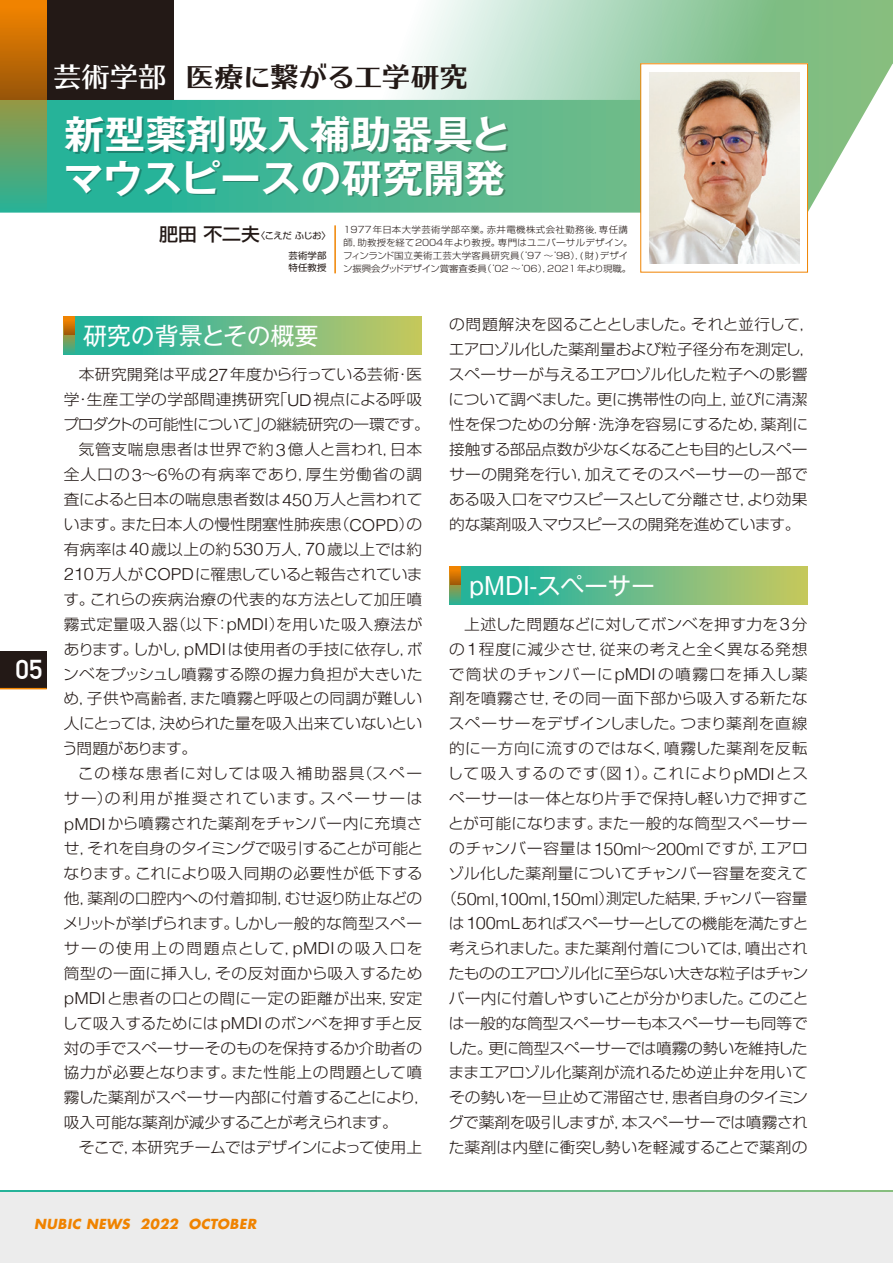
<style>
.page{position:relative;width:893px;height:1263px;background:#fff}
.page>*{position:absolute;margin:0;border:0;box-sizing:border-box;transform-origin:0 0}
.t1{font:700 39px/43.5px "Gothic MB101 Pro De";color:#fff;scale:1.05 1}
.t2{font:27px "UD Typos 515 Std";letter-spacing:-.005em;color:#231916;scale:1.05 1}
.t3{font:27px "UD Typos 512 Std";color:#fff;scale:1.05 1}
.t4{font:700 26.7px "DIN Alternate";color:#fff;scale:1.05 1}
.t5{font:24px "Gothic MB101 Pro";letter-spacing:-.01em;color:#fff}
.t6{font:300 15px/24.9px "Shin Go Pro";color:#231916;scale:1.05 1}
.t7{font:300 15px "Shin Go Pro";letter-spacing:-.02em;color:#231916;scale:1.05 1}
.t8{font:300 15px "Shin Go Pro";letter-spacing:-.03em;color:#231916;scale:1.05 1}
.t9{font:300 15px "Shin Go Pro";letter-spacing:.045em;color:#231916;scale:1.05 1}
.t10{font:300 15px "Shin Go Pro";letter-spacing:.025em;color:#231916;scale:1.05 1}
.t11{font:300 15px "Shin Go Pro";letter-spacing:.035em;color:#231916;scale:1.05 1}
.t12{font:300 15px "Shin Go Pro";letter-spacing:.03em;color:#231916;scale:1.05 1}
.t13{font:300 15px "Shin Go Pro";letter-spacing:.09em;color:#231916;scale:1.05 1}
.t14{font:300 15px "Shin Go Pro";letter-spacing:.02em;color:#231916;scale:1.05 1}
.t15{font:300 15px "Shin Go Pro";letter-spacing:.065em;color:#231916;scale:1.05 1}
.t16{font:300 15px "Shin Go Pro";letter-spacing:.115em;color:#231916;scale:1.05 1}
.t17{font:300 15px "Shin Go Pro";letter-spacing:-.025em;color:#231916;scale:1.05 1}
.t18{font:300 15px "Shin Go Pro";letter-spacing:-.05em;color:#231916;scale:1.05 1}
.t19{font:italic 700 13.5px "Futura";letter-spacing:.035em;color:#f08300}
.t20{font:300 9px/12.8px "Shin Go Pro";letter-spacing:.015em;color:#231916;scale:1.05 1}
.t21{font:9px/12px "Shin Go Pro";letter-spacing:.01em;color:#231916;scale:1.05 1}
.s1{font-weight:500;font-size:18px}
.s2{font-family:"Helvetica";font-size:17.25px}
.s3{font-family:"Helvetica";font-size:16.5px}
</style>
<div class="page">
<svg style="left:47px;top:0;width:846px;height:213px;background:#5ebd98"></svg>
<div style="left:0;top:1191px;width:893px;height:72px;background:#ececec"></div>
<svg style="left:0;top:1191px;width:893px;height:1px"></svg>
<div style="left:0;top:651px;width:47px;height:38px;background:#231916"></div>
<hr style="left:0;top:688px;width:47px;height:1px;background:#f08300">
<svg style="left:173px;top:0;width:634px;height:100px"></svg>
<div style="left:0;top:0;width:173px;height:100px;background:#231916"></div>
<svg style="left:0;top:0;width:47px;height:213px;background:#8f8b3c"></svg>
<svg style="left:75px;top:316px;width:346px;height:38px;background:#6bbb84"></svg>
<svg style="left:64px;top:316px;width:11px;height:38px"></svg>
<svg style="left:461px;top:566px;width:346px;height:38px;background:#6bbb84"></svg>
<svg style="left:450px;top:566px;width:11px;height:38px"></svg>
<hr style="left:334px;top:225px;width:2px;height:48px;background:#f08300">
<div style="left:641px;top:64px;width:166px;height:208px;background:#fff"></div>
<div style="left:640px;top:63px;width:168px;height:210px;border:1px solid #f08300"></div>
<img style="left:649px;top:72px;width:150px;height:192px">
<h2 class="t2" style="left:186px;top:54px;width:270px">医療に繋がる工学研究</h2>
<h1 class="t1" style="left:63px;top:108px;width:429px">新型薬剤吸入補助器具とマウスピースの研究開発</h1>
<h2 class="t3" style="left:53px;top:54px;width:110px">芸術学部</h2>
<h3 class="t4" style="left:16px;top:649px;width:27px">05</h3>
<p class="t21" style="left:159px;top:228px;width:165px"><span class="s1">肥田 不二夫</span>〈こえだ ふじお〉</p>
<p class="t21" style="left:289px;top:249px;width:38px">芸術学部特任教授</p>
<p class="t20" style="left:343px;top:222px;width:277px">1977年日本大学芸術学部卒業。赤井電機株式会社勤務後，専任講師，助教授を経て2004年より教授。専門はユニバーサルデザイン。フィンランド国立美術工芸大学客員研究員（‘97 ～‘98），(財)デザイン振興会グッドデザイン賞審査委員（‘02 ～‘06），2021年より現職。</p>
<h3 class="t5" style="left:83px;top:316px;width:237px">研究の背景とその概要</h3>
<p class="t6" style="left:79px;top:360px;width:328px">本研究開発は平成<span class="s2">27</span>年度から行っている芸術・医</p>
<p class="t10" style="left:64px;top:387px;width:343px">学・生産工学の学部間連携研究「<span class="s3">UD</span>視点による呼吸</p>
<p class="t8" style="left:63px;top:412px;width:351px">プロダクトの可能性について」の継続研究の一環です。</p>
<p class="t10" style="left:79px;top:437px;width:328px">気管支喘息患者は世界で約<span class="s2">3</span>億人と言われ，日本</p>
<p class="t15" style="left:64px;top:462px;width:343px">全人口の<span class="s2">3</span>～<span class="s2">6</span>％の有病率であり，厚生労働省の調</p>
<p class="t6" style="left:64px;top:485px;width:343px">査によると日本の喘息患者数は<span class="s2">450</span>万人と言われて</p>
<p class="t6" style="left:64px;top:510px;width:343px">います。また日本人の慢性閉塞性肺疾患（<span class="s3">COPD</span>）の</p>
<p class="t14" style="left:64px;top:537px;width:343px">有病率は<span class="s2">40</span>歳以上の約<span class="s2">530</span>万人，<span class="s2">70</span>歳以上では約</p>
<p class="t8" style="left:64px;top:562px;width:343px"><span class="s2">210</span>万人が<span class="s3">COPD</span>に罹患していると報告されていま</p>
<p class="t11" style="left:64px;top:587px;width:343px">す。これらの疾病治療の代表的な方法として加圧噴</p>
<p class="t9" style="left:64px;top:612px;width:343px">霧式定量吸入器（以下：<span class="s3">pMDI</span>）を用いた吸入療法が</p>
<p class="t7" style="left:64px;top:636px;width:343px">あります。しかし，<span class="s3">pMDI</span>は使用者の手技に依存し，ボ</p>
<p class="t6" style="left:63px;top:659px;width:344px">ンベをプッシュし噴霧する際の握力負担が大きいた</p>
<p class="t6" style="left:64px;top:684px;width:343px">め，子供や高齢者，また噴霧と呼吸との同調が難しい</p>
<p class="t7" style="left:64px;top:711px;width:343px">人にとっては，決められた量を吸入出来ていないとい</p>
<p class="t18" style="left:62px;top:736px;width:130px">う問題があります。</p>
<p class="t13" style="left:78px;top:761px;width:329px">この様な患者に対しては吸入補助器具（スペー</p>
<p class="t13" style="left:64px;top:786px;width:343px">サー）の利用が推奨されています。スペーサーは</p>
<p class="t6" style="left:64px;top:809px;width:343px"><span class="s3">pMDI</span>から噴霧された薬剤をチャンバー内に充填さ</p>
<p class="t8" style="left:64px;top:836px;width:344px">せ，それを自身のタイミングで吸引することが可能と</p>
<p class="t12" style="left:64px;top:861px;width:344px">なります。これにより吸入同期の必要性が低下する</p>
<p class="t6" style="left:64px;top:884px;width:343px">他，薬剤の口腔内への付着抑制，むせ返り防止などの</p>
<p class="t7" style="left:63px;top:911px;width:344px">メリットが挙げられます。しかし一般的な筒型スペー</p>
<p class="t16" style="left:64px;top:936px;width:343px">サーの使用上の問題点として，<span class="s3">pMDI</span>の吸入口を</p>
<p class="t11" style="left:64px;top:961px;width:343px">筒型の一面に挿入し，その反対面から吸入するため</p>
<p class="t9" style="left:64px;top:985px;width:343px"><span class="s3">pMDI</span>と患者の口との間に一定の距離が出来，安定</p>
<p class="t6" style="left:62px;top:1008px;width:344px">して吸入するためには<span class="s3">pMDI</span>のボンベを押す手と反</p>
<p class="t6" style="left:64px;top:1033px;width:343px">対の手でスペーサーそのものを保持するか介助者の</p>
<p class="t12" style="left:64px;top:1060px;width:343px">協力が必要となります。また性能上の問題として噴</p>
<p class="t7" style="left:64px;top:1085px;width:350px">霧した薬剤がスペーサー内部に付着することにより，</p>
<p class="t7" style="left:64px;top:1110px;width:320px">吸入可能な薬剤が減少することが考えられます。</p>
<p class="t17" style="left:79px;top:1135px;width:329px">そこで，本研究チームではデザインによって使用上</p>
<p class="t6" style="left:449px;top:310px;width:351px">の問題解決を図ることとしました。それと並行して，エアロゾル化した薬剤量および粒子径分布を測定し，スペーサーが与えるエアロゾル化した粒子への影響について調べました。更に携帯性の向上，並びに清潔性を保つための分解・洗浄を容易にするため，薬剤に接触する部品点数が少なくなることも目的としスペーサーの開発を行い，加えてそのスペーサーの一部である吸入口をマウスピースとして分離させ，より効果的な薬剤吸入マウスピースの開発を進めています。</p>
<h3 class="t5" style="left:469px;top:565px;width:187px">pMDI-スペーサー</h3>
<p class="t6" style="left:441px;top:610px;width:351px;text-align:right">上述した問題などに対してボンベを押す力を<span class="s2">3</span>分の<span class="s2">1</span>程度に減少させ，従来の考えと全く異なる発想で筒状のチャンバーに<span class="s3">pMDI</span>の噴霧口を挿入し薬剤を噴霧させ，その同一面下部から吸入する新たなスペーサーをデザインしました。つまり薬剤を直線的に一方向に流すのではなく，噴霧した薬剤を反転して吸入するのです（図<span class="s2">1</span>）。これにより<span class="s3">pMDI</span>とスペーサーは一体となり片手で保持し軽い力で押すことが可能になります。また一般的な筒型スペーサーのチャンバー容量は<span class="s2">150</span><span class="s3">ml</span>～<span class="s2">200</span><span class="s3">ml</span>ですが，エアロゾル化した薬剤量についてチャンバー容量を変えて（<span class="s2">50</span><span class="s3">ml,</span><span class="s2">100</span><span class="s3">ml,</span><span class="s2">150</span><span class="s3">ml</span>）測定した結果，チャンバー容量は<span class="s2">100</span>ｍ<span class="s3">L</span>あればスペーサーとしての機能を満たすと考えられました。また薬剤付着については，噴出されたもののエアロゾル化に至らない大きな粒子はチャンバー内に付着しやすいことが分かりました。このことは一般的な筒型スペーサーも本スペーサーも同等でした。更に筒型スペーサーでは噴霧の勢いを維持したままエアロゾル化薬剤が流れるため逆止弁を用いてその勢いを一旦止めて滞留させ，患者自身のタイミングで薬剤を吸引しますが，本スペーサーでは噴霧された薬剤は内壁に衝突し勢いを軽減することで薬剤の</p>
<p class="t19" style="left:34px;top:1214px;width:224px">NUBIC NEWS 2022 OCTOBER</p>
</div>
